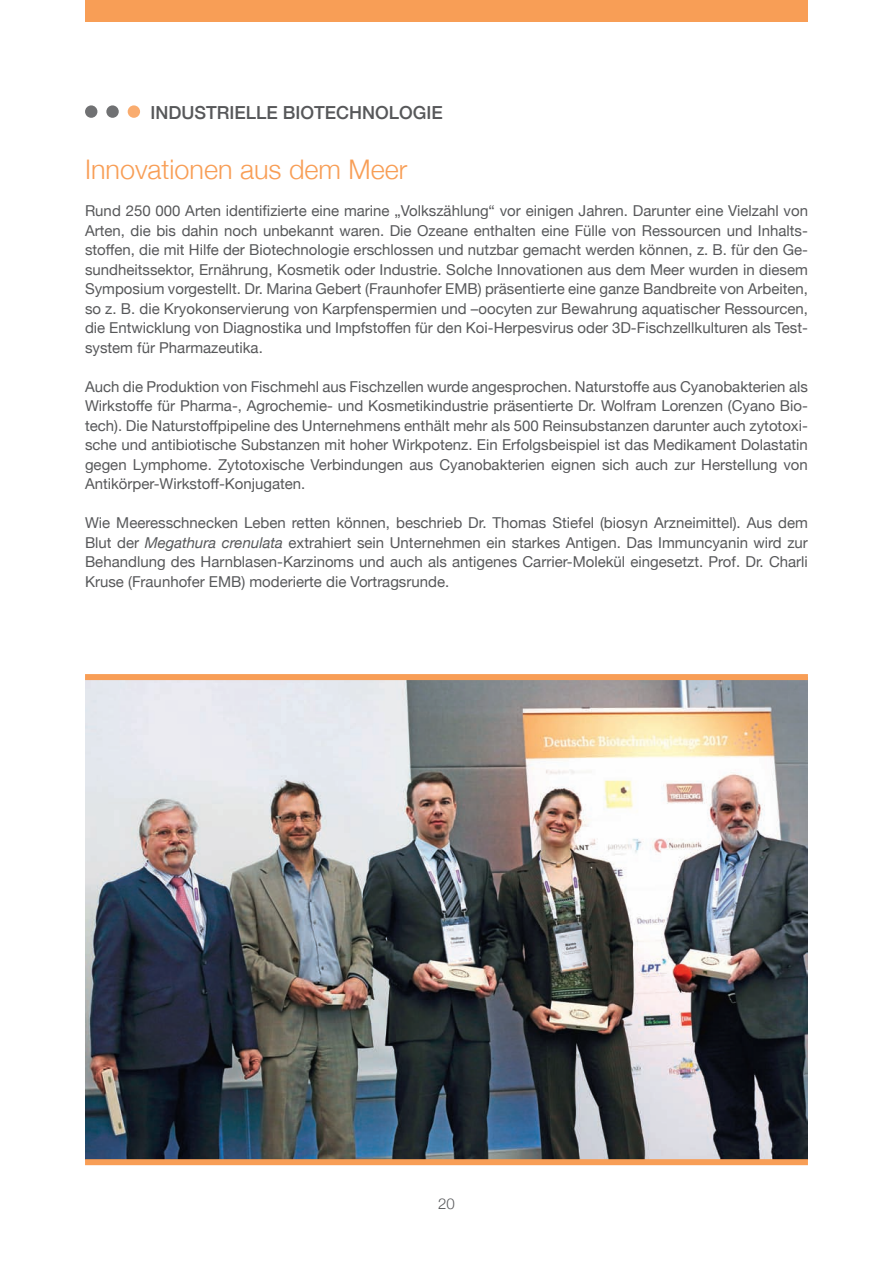
<style>
.page{position:relative;width:893px;height:1263px;background:#fff}
.page>*{position:absolute;margin:0;border:0;box-sizing:border-box;transform-origin:0 0}
.t1{font:300 27px "Helvetica Neue";color:#f89e56}
.t2{font:500 18px "Helvetica Neue";color:#57585a}
.t3{font:15px/19.5px "Helvetica Neue";color:#57585a;text-align:justify}
.t4{font:300 15px "Helvetica Neue";color:#57585a}
.s1{font-style:italic}
</style>
<div class="page">
<img style="left:85px;top:680px;width:723px;height:479px">
<div style="left:85px;top:0;width:723px;height:21px;background:#f89e56"></div>
<svg style="left:85px;top:105px;width:12px;height:13px"></svg>
<svg style="left:106px;top:105px;width:13px;height:13px"></svg>
<svg style="left:128px;top:105px;width:12px;height:13px"></svg>
<div style="left:85px;top:1159px;width:723px;height:6px;background:#f89e56"></div>
<div style="left:85px;top:674px;width:723px;height:6px;background:#f89e56"></div>
<p class="t2" style="left:151px;top:98px;width:294px">INDUSTRIELLE BIOTECHNOLOGIE</p>
<h1 class="t1" style="left:85px;top:148px;width:324px">Innovationen aus dem Meer</h1>
<p class="t3" style="left:85px;top:202px;width:724px">Rund 250 000 Arten identifizierte eine marine „Volkszählung“ vor einigen Jahren. Darunter eine Vielzahl von Arten, die bis dahin noch unbekannt waren. Die Ozeane enthalten eine Fülle von Ressourcen und Inhalts&shy;stoffen, die mit Hilfe der Biotechnologie erschlossen und nutzbar gemacht werden können, z. B. für den Ge&shy;sundheitssektor, Ernährung, Kosmetik oder Industrie. Solche Innovationen aus dem Meer wurden in diesem Symposium vorgestellt. Dr. Marina Gebert (Fraunhofer EMB) präsentierte eine ganze Bandbreite von Arbeiten, so z. B. die Kryokonservierung von Karpfenspermien und –oocyten zur Bewahrung aquatischer Ressourcen, die Entwicklung von Diagnostika und Impfstoffen für den Koi-Herpesvirus oder 3D-Fischzellkulturen als Test&shy;system für Pharmazeutika.</p>
<p class="t3" style="left:85px;top:378px;width:724px">Auch die Produktion von Fischmehl aus Fischzellen wurde angesprochen. Naturstoffe aus Cyanobakterien als Wirkstoffe für Pharma-, Agrochemie- und Kosmetikindustrie präsentierte Dr. Wolfram Lorenzen (Cyano Bio&shy;tech). Die Naturstoffpipeline des Unternehmens enthält mehr als 500 Reinsubstanzen darunter auch zytotoxi&shy;sche und antibiotische Substanzen mit hoher Wirkpotenz. Ein Erfolgsbeispiel ist das Medikament Dolastatin gegen Lymphome. Zytotoxische Verbindungen aus Cyanobakterien eignen sich auch zur Herstellung von Antikörper-Wirkstoff-Konjugaten.</p>
<p class="t3" style="left:85px;top:514px;width:724px">Wie Meeresschnecken Leben retten können, beschrieb Dr. Thomas Stiefel (biosyn Arzneimittel). Aus dem Blut der <span class="s1">Megathura crenulata</span> extrahiert sein Unternehmen ein starkes Antigen. Das Immuncyanin wird zur Behandlung des Harnblasen-Karzinoms und auch als antigenes Carrier-Molekül eingesetzt. Prof. Dr. Charli Kruse (Fraunhofer EMB) moderierte die Vortragsrunde.</p>
<p class="t4" style="left:438px;top:1191px;width:18px">20</p>
</div>
